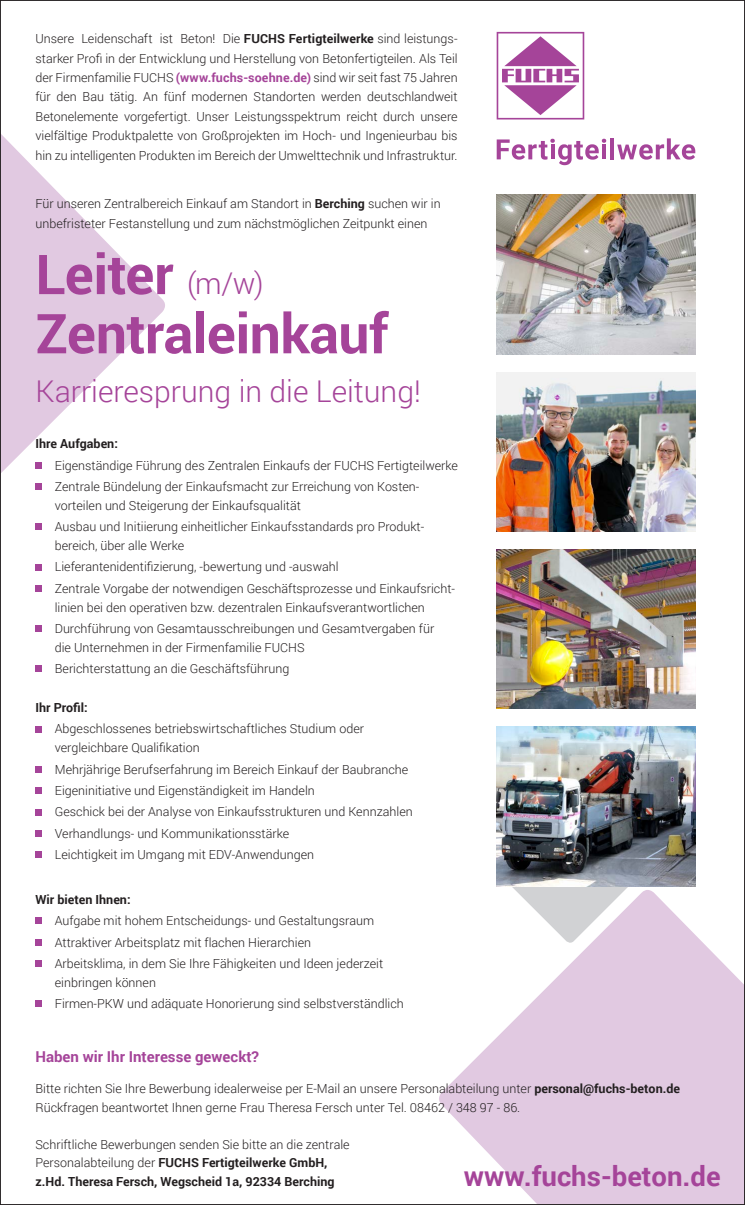
<style>
.page{position:relative;width:745px;height:1205px;background:#fff}
.page>*{position:absolute;margin:0;border:0;box-sizing:border-box;transform-origin:0 0}
.Stellentitel{font:700 55px "Roboto";letter-spacing:-.01em;color:#a54499}
.Bereich___Fachgebiet{font:300 30px "Roboto";color:#a54499}
.t1{font:700 27.5px "Roboto";color:#a54499}
.Zwischenhead_LILA{font:700 15px "Roboto";color:#a54499}
.Aufzählung_Stelle{font:300 12.5px/18.8px "Roboto";color:#231f20}
.Zwischenhead{font:700 12.5px "Roboto";color:#231f20}
.Aufzählung_Stelle-2{font:700 12.5px "Roboto";color:#231f20}
.s1{font-weight:700}
.s2{font-weight:700;color:#a54499}
.s3{font-weight:300;font-size:30px}
</style>
<div class="page">
<svg style="left:502px;top:886px;width:134px;height:4px"></svg>
<svg style="left:439px;top:890px;width:303px;height:313px;fill:#e1c9e1"></svg>
<svg style="left:2px;top:135px;width:163px;height:389px"></svg>
<div style="left:35px;top:462px;width:7px;height:7px;background:#a54499"></div>
<div style="left:35px;top:483px;width:7px;height:7px;background:#a54499"></div>
<div style="left:35px;top:524px;width:7px;height:6px;background:#a54499"></div>
<div style="left:35px;top:564px;width:7px;height:6px;background:#a54499"></div>
<div style="left:35px;top:585px;width:7px;height:7px;background:#a54499"></div>
<div style="left:35px;top:625px;width:7px;height:7px;background:#a54499"></div>
<div style="left:35px;top:665px;width:7px;height:7px;background:#a54499"></div>
<div style="left:35px;top:726px;width:7px;height:6px;background:#a54499"></div>
<div style="left:35px;top:766px;width:7px;height:6px;background:#a54499"></div>
<div style="left:35px;top:787px;width:7px;height:7px;background:#a54499"></div>
<div style="left:35px;top:809px;width:7px;height:6px;background:#a54499"></div>
<div style="left:35px;top:830px;width:7px;height:6px;background:#a54499"></div>
<div style="left:35px;top:851px;width:7px;height:7px;background:#a54499"></div>
<div style="left:35px;top:917px;width:7px;height:7px;background:#a54499"></div>
<div style="left:35px;top:939px;width:7px;height:6px;background:#a54499"></div>
<div style="left:35px;top:960px;width:7px;height:7px;background:#a54499"></div>
<div style="left:35px;top:1000px;width:7px;height:7px;background:#a54499"></div>
<img style="left:496px;top:549px;width:198px;height:160px">
<img style="left:496px;top:195px;width:198px;height:159px">
<img style="left:496px;top:372px;width:198px;height:159px">
<img style="left:496px;top:726px;width:198px;height:160px">
<svg style="left:496px;top:139px;width:110px;height:26px"></svg>
<hr style="left:610px;top:138px;width:4px;height:21px;background:#a54499">
<svg style="left:617px;top:138px;width:77px;height:22px"></svg>
<svg style="left:496px;top:32px;width:88px;height:87px"></svg>
<p class="Aufzählung_Stelle" style="left:35px;top:29px;width:423px;line-height:19.4px;text-align:justify">Unsere Leidenschaft ist Beton! Die <span class="s1">FUCHS Fertigteilwerke</span> sind leistungs&shy;starker Profi in der Entwicklung und Herstellung von Betonfertigteilen. Als Teil der Firmenfamilie FUCHS <span class="s2">(www.fuchs-soehne.de)</span> sind wir seit fast 75 Jahren für den Bau tätig. An fünf modernen Standorten werden deutschlandweit Betonelemente vorgefertigt. Unser Leistungsspektrum reicht durch unsere vielfältige Produktpalette von Großprojekten im Hoch- und Ingenieurbau bis hin zu intelligenten Produkten im Bereich der Umwelttechnik und Infrastruktur.</p>
<p class="Aufzählung_Stelle" style="left:35px;top:193px;width:406px;line-height:20.5px">Für unseren Zentralbereich Einkauf am Standort in <span class="s1">Berching</span> suchen wir in unbefristeter Festanstellung und zum nächstmöglichen Zeitpunkt einen</p>
<p class="Stellentitel" style="left:35px;top:236px;width:229px">Leiter <span class="s3">(m/w)</span></p>
<p class="Stellentitel" style="left:35px;top:295px;width:354px">Zentraleinkauf</p>
<p class="Bereich___Fachgebiet" style="left:35px;top:371px;width:386px">Karrieresprung in die Leitung!</p>
<p class="Zwischenhead" style="left:35px;top:435px;width:84px">Ihre Aufgaben:</p>
<p class="Aufzählung_Stelle" style="left:55px;top:455px;width:404px">Eigenständige Führung des Zentralen Einkaufs der FUCHS Fertigteilwerke</p>
<p class="Aufzählung_Stelle" style="left:55px;top:477px;width:366px">Zentrale Bündelung der Einkaufsmacht zur Erreichung von Kosten&shy;vorteilen und Steigerung der Einkaufsqualität</p>
<p class="Aufzählung_Stelle" style="left:55px;top:517px;width:371px">Ausbau und Initiierung einheitlicher Einkaufsstandards pro Produkt&shy;bereich, über alle Werke</p>
<p class="Aufzählung_Stelle" style="left:55px;top:557px;width:285px">Lieferantenidentifizierung, -bewertung und -auswahl</p>
<p class="Aufzählung_Stelle" style="left:55px;top:579px;width:401px">Zentrale Vorgabe der notwendigen Geschäftsprozesse und Einkaufsricht&shy;linien bei den operativen bzw. dezentralen Einkaufsverantwortlichen</p>
<p class="Aufzählung_Stelle" style="left:55px;top:619px;width:381px">Durchführung von Gesamtausschreibungen und Gesamtvergaben für die Unternehmen in der Firmenfamilie FUCHS</p>
<p class="Aufzählung_Stelle" style="left:55px;top:659px;width:236px">Berichterstattung an die Geschäftsführung</p>
<p class="Zwischenhead" style="left:35px;top:699px;width:54px">Ihr Profil:</p>
<p class="Aufzählung_Stelle" style="left:55px;top:719px;width:310px">Abgeschlossenes betriebswirtschaftliches Studium oder vergleichbare Qualifikation</p>
<p class="Aufzählung_Stelle" style="left:55px;top:759px;width:355px">Mehrjährige Berufserfahrung im Bereich Einkauf der Baubranche</p>
<p class="Aufzählung_Stelle" style="left:55px;top:781px;width:261px">Eigeninitiative und Eigenständigkeit im Handeln</p>
<p class="Aufzählung_Stelle" style="left:55px;top:802px;width:359px">Geschick bei der Analyse von Einkaufsstrukturen und Kennzahlen</p>
<p class="Aufzählung_Stelle" style="left:55px;top:823px;width:236px">Verhandlungs- und Kommunikationsstärke</p>
<p class="Aufzählung_Stelle" style="left:55px;top:845px;width:261px">Leichtigkeit im Umgang mit EDV-Anwendungen</p>
<p class="Aufzählung_Stelle-2" style="left:35px;top:890px;width:97px">Wir bieten Ihnen:</p>
<p class="Aufzählung_Stelle" style="left:55px;top:911px;width:320px">Aufgabe mit hohem Entscheidungs- und Gestaltungsraum</p>
<p class="Aufzählung_Stelle" style="left:55px;top:932px;width:258px">Attraktiver Arbeitsplatz mit flachen Hierarchien</p>
<p class="Aufzählung_Stelle" style="left:55px;top:954px;width:329px">Arbeitsklima, in dem Sie Ihre Fähigkeiten und Ideen jederzeit einbringen können</p>
<p class="Aufzählung_Stelle" style="left:55px;top:994px;width:350px">Firmen-PKW und adäquate Honorierung sind selbstverständlich</p>
<p class="Zwischenhead_LILA" style="left:35px;top:1046px;width:225px">Haben wir Ihr Interesse geweckt?</p>
<p class="Aufzählung_Stelle" style="left:35px;top:1079px;width:645px">Bitte richten Sie Ihre Bewerbung idealerweise per E-Mail an unsere Personalabteilung unter <span class="s1">personal@fuchs-beton.de<br></span>Rückfragen beantwortet Ihnen gerne Frau Theresa Fersch unter Tel. 08462 / 348 97 - 86.</p>
<p class="Aufzählung_Stelle" style="left:35px;top:1134px;width:315px">Schriftliche Bewerbungen senden Sie bitte an die zentrale<br>Personalabteilung der <span class="s1">FUCHS Fertigteilwerke GmbH, z.Hd. Theresa Fersch, Wegscheid 1a, 92334 Berching</span></p>
<p class="t1" style="left:463px;top:1156px;width:258px">www.fuchs-beton.de</p>
</div>
